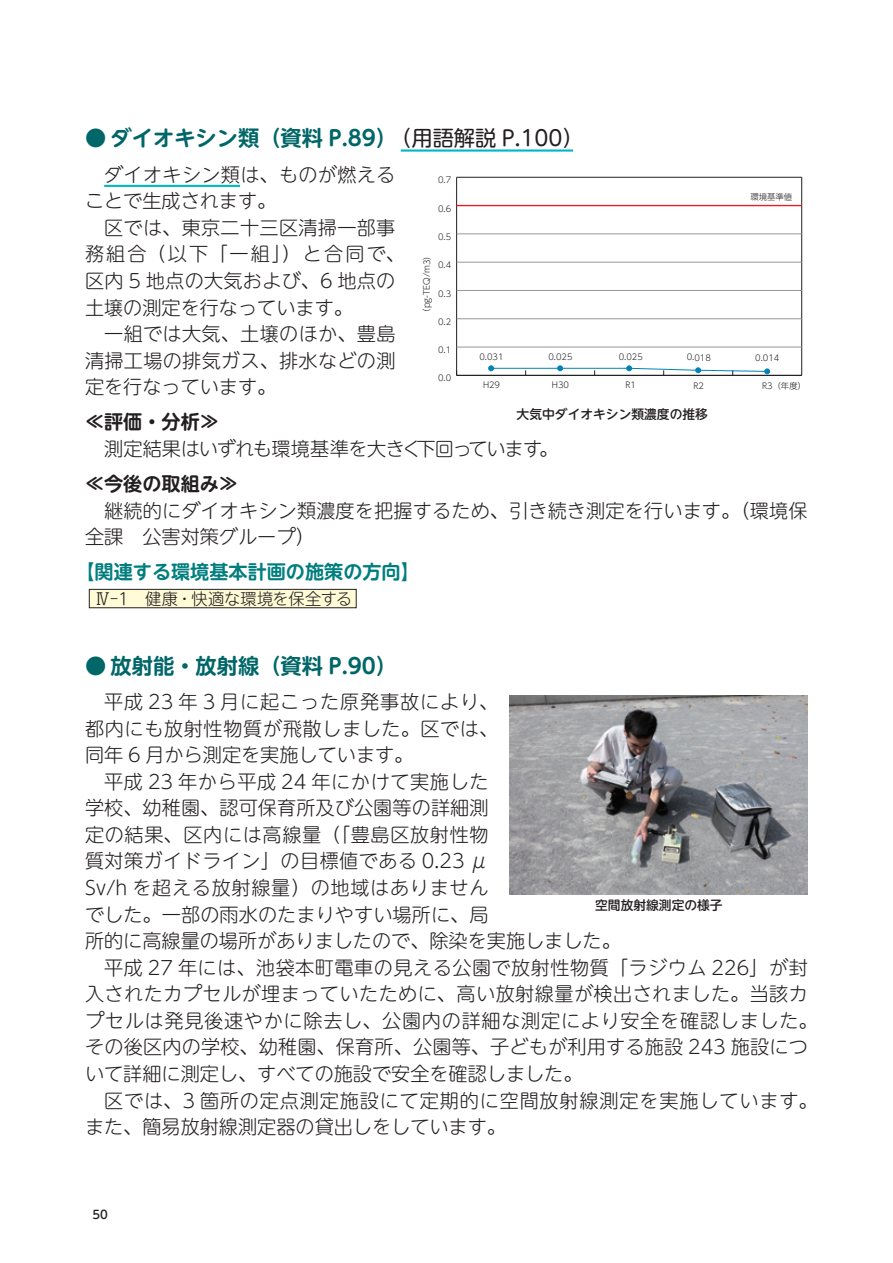
<style>
.page{position:relative;width:893px;height:1263px;background:#fff}
.page>*{position:absolute;margin:0;border:0;box-sizing:border-box;transform-origin:0 0}
.t1{font:700 21.3px "UD Shin M Go Pro De";color:#016668}
.t2{font:300 19.2px/26.5px "UD Shin M Go Pro";letter-spacing:.015em;color:#231f20}
.t3{font:300 19.2px "UD Shin M Go Pro";letter-spacing:.035em;color:#231f20}
.t4{font:300 19.2px "UD Shin M Go Pro";letter-spacing:.04em;color:#231f20}
.t5{font:300 19.2px "UD Shin M Go Pro";letter-spacing:.045em;color:#231f20}
.t6{font:300 19.2px "UD Shin M Go Pro";letter-spacing:-.035em;color:#231f20}
.t7{font:700 19.2px "UD Shin M Go Pro De";color:#007e7d}
.t8{font:700 19.2px "UD Shin M Go Pro De";color:#231f20}
.t9{font:300 16.2px "UD Shin M Go Pro";letter-spacing:-.01em;color:#231f20}
.t10{font:500 12.75px "UD Shin M Go Pro";color:#231f20}
.t11{font:500 11.7px "UD Shin M Go Pro";color:#231f20}
.t12{font:300 8.4px "UD Shin Go Pro";color:#231f20}
.s1{font-family:"UD Shin M Go Pro";font-weight:400;color:#231f20}
</style>
<div class="page">
<hr style="left:401px;top:149px;width:172px;height:3px;background:#00b7c5">
<hr style="left:104px;top:185px;width:136px;height:2px;background:#00b7c5">
<div style="left:89px;top:589px;width:267px;height:19px;background:#fffbd6"></div>
<div style="left:89px;top:589px;width:267px;height:19px;border:1px solid #231f20"></div>
<img style="left:510px;top:696px;width:298px;height:199px">
<hr style="left:801px;top:177px;width:1px;height:198px;background:#231f20">
<hr style="left:456px;top:177px;width:1px;height:198px;background:#231f20">
<hr style="left:457px;top:375px;width:345px;height:1px;background:#231f20">
<hr style="left:457px;top:347px;width:345px;height:1px;background:#939598">
<hr style="left:457px;top:318px;width:345px;height:1px;background:#939598">
<hr style="left:457px;top:290px;width:345px;height:1px;background:#939598">
<hr style="left:457px;top:262px;width:345px;height:1px;background:#939598">
<hr style="left:457px;top:233px;width:345px;height:1px;background:#939598">
<hr style="left:457px;top:205px;width:345px;height:1px;background:#ee1d23">
<hr style="left:457px;top:177px;width:345px;height:1px;background:#231f20">
<hr style="left:491px;top:368px;width:69px;height:1px;background:#0083b6">
<hr style="left:560px;top:368px;width:69px;height:1px;background:#0083b6">
<svg style="left:488px;top:366px;width:6px;height:5px"></svg>
<svg style="left:557px;top:366px;width:6px;height:5px"></svg>
<svg style="left:626px;top:366px;width:144px;height:9px"></svg>
<p class="t1" style="left:85px;top:121px;width:500px">● ダイオキシン類（資料 P.89）<span class="s1">（用語解説 P.100）</span></p>
<p class="t2" style="left:85px;top:160px;width:312px;text-indent:19px">ダイオキシン類は、ものが燃えることで生成されます。</p>
<p class="t2" style="left:85px;top:213px;width:321px;text-indent:19px">区では、東京二十三区清掃一部事務組合（以下「一組」）と合同で、区内 5 地点の大気および、6 地点の土壌の測定を行なっています。</p>
<p class="t2" style="left:85px;top:320px;width:312px;text-align:justify;text-indent:19px">一組では大気、土壌のほか、豊島清掃工場の排気ガス、排水などの測定を行なっています。</p>
<p class="t8" style="left:85px;top:406px;width:135px">≪評価・分析≫</p>
<p class="t6" style="left:104px;top:433px;width:456px">測定結果はいずれも環境基準を大きく下回っています。</p>
<p class="t8" style="left:85px;top:468px;width:155px">≪今後の取組み≫</p>
<p class="t2" style="left:85px;top:496px;width:724px;text-indent:19px">継続的にダイオキシン類濃度を把握するため、引き続き測定を行います。（環境保全課　公害対策グループ）</p>
<p class="t7" style="left:75px;top:556px;width:346px">【関連する環境基本計画の施策の方向】</p>
<p class="t9" style="left:95px;top:585px;width:259px">Ⅳ-1　健康・快適な環境を保全する</p>
<p class="t12" style="left:438px;top:173px;width:15px">0.7</p>
<p class="t12" style="left:750px;top:190px;width:43px">環境基準値</p>
<p class="t12" style="left:438px;top:202px;width:15px">0.6</p>
<p class="t12" style="left:438px;top:230px;width:15px">0.5</p>
<p class="t12" style="left:420px;top:317px;width:67px;rotate:-90deg">（pg-TEQ/m3）</p>
<p class="t12" style="left:438px;top:258px;width:15px">0.4</p>
<p class="t12" style="left:438px;top:287px;width:15px">0.3</p>
<p class="t12" style="left:438px;top:315px;width:15px">0.2</p>
<p class="t12" style="left:438px;top:343px;width:15px">0.1</p>
<p class="t12" style="left:479px;top:350px;width:26px">0.031</p>
<p class="t12" style="left:548px;top:350px;width:26px">0.025</p>
<p class="t12" style="left:619px;top:350px;width:26px">0.025</p>
<p class="t12" style="left:687px;top:350px;width:26px">0.018</p>
<p class="t12" style="left:755px;top:351px;width:26px">0.014</p>
<p class="t12" style="left:438px;top:371px;width:15px">0.0</p>
<p class="t12" style="left:483px;top:378px;width:19px">H29</p>
<p class="t12" style="left:552px;top:378px;width:19px">H30</p>
<p class="t12" style="left:625px;top:378px;width:12px">R1</p>
<p class="t12" style="left:693px;top:379px;width:12px">R2</p>
<p class="t12" style="left:762px;top:379px;width:45px">R3（年度）</p>
<p class="t10" style="left:517px;top:404px;width:193px">大気中ダイオキシン類濃度の推移</p>
<p class="t1" style="left:85px;top:648px;width:314px">● 放射能・放射線（資料 P.90）</p>
<p class="t2" style="left:85px;top:687px;width:415px;text-align:justify;text-indent:19px">平成 23 年 3 月に起こった原発事故により、都内にも放射性物質が飛散しました。区では、同年 6 月から測定を実施しています。</p>
<p class="t2" style="left:104px;top:767px;width:386px">平成 23 年から平成 24 年にかけて実施した</p>
<p class="t2" style="left:85px;top:794px;width:405px">学校、幼稚園、認可保育所及び公園等の詳細測</p>
<p class="t3" style="left:85px;top:819px;width:405px">定の結果、区内には高線量（「豊島区放射性物</p>
<p class="t2" style="left:85px;top:847px;width:405px">質対策ガイドライン」の目標値である 0.23 μ</p>
<p class="t3" style="left:85px;top:872px;width:405px">Sv/h を超える放射線量）の地域はありません</p>
<p class="t2" style="left:85px;top:900px;width:405px">でした。一部の雨水のたまりやすい場所に、局</p>
<p class="t2" style="left:85px;top:926px;width:537px">所的に高線量の場所がありましたので、除染を実施しました。</p>
<p class="t2" style="left:104px;top:953px;width:705px">平成 27 年には、池袋本町電車の見える公園で放射性物質「ラジウム 226」が封</p>
<p class="t2" style="left:85px;top:980px;width:724px">入されたカプセルが埋まっていたために、高い放射線量が検出されました。当該カ</p>
<p class="t4" style="left:85px;top:1005px;width:734px">プセルは発見後速やかに除去し、公園内の詳細な測定により安全を確認しました。</p>
<p class="t2" style="left:85px;top:1033px;width:724px">その後区内の学校、幼稚園、保育所、公園等、子どもが利用する施設 243 施設につ</p>
<p class="t2" style="left:85px;top:1059px;width:499px">いて詳細に測定し、すべての施設で安全を確認しました。</p>
<p class="t5" style="left:104px;top:1085px;width:715px">区では、3 箇所の定点測定施設にて定期的に空間放射線測定を実施しています。</p>
<p class="t2" style="left:85px;top:1113px;width:422px">また、簡易放射線測定器の貸出しをしています。</p>
<p class="t10" style="left:595px;top:895px;width:129px">空間放射線測定の様子</p>
<p class="t11" style="left:92px;top:1205px;width:17px">50</p>
</div>
